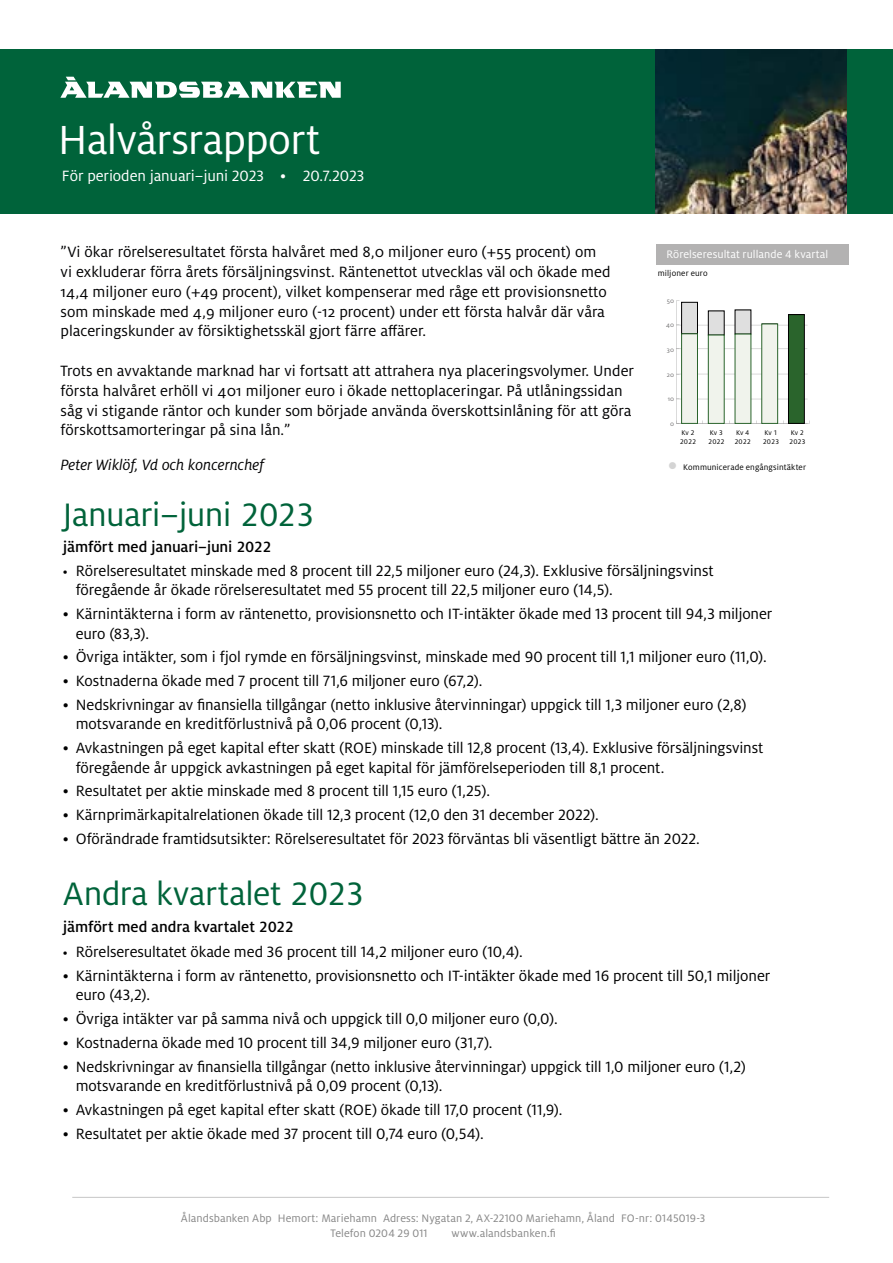
<style>
.page{position:relative;width:893px;height:1263px;background:#fff}
.page>*{position:absolute;margin:0;border:0;box-sizing:border-box;transform-origin:0 0}
.t1{font:45px "Milo OT";letter-spacing:-.015em;color:#fff}
.t2{font:36px "Milo OT";letter-spacing:-.02em;color:#00633a}
.t3{font:16.5px/19.5px "Milo OT";letter-spacing:-.005em;color:#000}
.t4{font:16.5px/19.8px "Milo OT";color:#020203}
.t5{font:500 16.5px "Milo OT";letter-spacing:-.005em;color:#000}
.t6{font:16.5px "Milo OT";letter-spacing:-.01em;color:#fff}
.t7{font:italic 16.5px "Milo OT";color:#020203}
.t8{font:12px/15px "Milo OT";letter-spacing:.005em;color:#878787}
.t9{font:12px "Milo OT";letter-spacing:.005em;color:#fff}
.t10{font:9px "Milo OT";letter-spacing:.01em;color:#000}
.t11{font:7.5px/9px "Milo OT";letter-spacing:-.01em;color:#000}
.t12{font:6.9px "Milo OT";color:#706f70}
.t13{font:6.15px "Myriad Pro";color:#706f70}
.s1{color:#d4d4d4}
.s2{font-size:13.5px}
</style>
<div class="page">
<hr style="left:72px;top:1197px;width:757px;height:1px;background:#c6c6c6">
<div style="left:0;top:50px;width:893px;height:164px;background:#00633a"></div>
<svg style="left:60px;top:77px;width:281px;height:21px"></svg>
<hr style="left:676px;top:348px;width:131px;height:1px;background:#dadada">
<hr style="left:676px;top:374px;width:132px;height:1px;background:#dadada">
<hr style="left:676px;top:423px;width:132px;height:1px;background:#dadada">
<hr style="left:676px;top:399px;width:132px;height:1px;background:#dadada">
<hr style="left:676px;top:325px;width:132px;height:1px;background:#dadada">
<div style="left:682px;top:302px;width:15px;height:32px;background:#dfdfdf"></div>
<div style="left:681px;top:302px;width:17px;height:32px;border:1px solid #000"></div>
<div style="left:708px;top:311px;width:16px;height:24px;background:#dfdfdf"></div>
<div style="left:708px;top:311px;width:16px;height:24px;border:1px solid #000"></div>
<div style="left:735px;top:310px;width:16px;height:24px;background:#dfdfdf"></div>
<div style="left:682px;top:334px;width:15px;height:89px;background:#f0f3ec"></div>
<div style="left:681px;top:334px;width:17px;height:89px;border:1px solid #2a642c"></div>
<div style="left:708px;top:335px;width:16px;height:88px;background:#f0f3ec"></div>
<div style="left:708px;top:335px;width:16px;height:88px;border:1px solid #2a642c"></div>
<div style="left:735px;top:334px;width:16px;height:89px;background:#f0f3ec"></div>
<div style="left:762px;top:324px;width:16px;height:99px;background:#f0f3ec"></div>
<div style="left:762px;top:324px;width:16px;height:99px;border:1px solid #2a642c"></div>
<div style="left:788px;top:315px;width:16px;height:108px;background:#2a642c"></div>
<div style="left:788px;top:314px;width:17px;height:110px;border:1px solid #000"></div>
<div style="left:656px;top:244px;width:192px;height:20px;background:#b3b2b2"></div>
<img style="left:655px;top:49px;width:192px;height:165px">
<h1 class="t1" style="left:58px;top:113px;width:263px">Halvårsrapport</h1>
<p class="t6" style="left:62px;top:166px;width:304px">För perioden januari–juni 2023 • 20.7.2023</p>
<p class="t4" style="left:61px;top:242px;width:551px">”Vi ökar rörelseresultatet första halvåret med 8,0 miljoner euro (+55 procent) om vi exkluderar förra årets försäljningsvinst. Räntenettot utvecklas väl och ökade med 14,4 miljoner euro (+49 procent), vilket kompenserar med råge ett provisionsnetto som minskade med 4,9 miljoner euro (-12 procent) under ett första halvår där våra placeringskunder av försiktighetsskäl gjort färre affärer.</p>
<p class="t4" style="left:61px;top:361px;width:575px">Trots en avvaktande marknad har vi fortsatt att attrahera nya placeringsvolymer. Under första halvåret erhöll vi 401 miljoner euro i ökade nettoplaceringar. På utlåningssidan såg vi stigande räntor och kunder som började använda överskottsinlåning för att göra förskottsamorteringar på sina lån.”</p>
<p class="t7" style="left:61px;top:455px;width:205px">Peter Wiklöf, Vd och koncernchef</p>
<p class="t9" style="left:666px;top:247px;width:163px">Rörelseresultat rullande 4 kvartal</p>
<p class="t10" style="left:658px;top:268px;width:51px">miljoner euro</p>
<p class="t12" style="left:667px;top:296px;width:9px">50</p>
<p class="t12" style="left:666px;top:321px;width:9px">40</p>
<p class="t12" style="left:667px;top:346px;width:9px">30</p>
<p class="t12" style="left:667px;top:370px;width:9px">20</p>
<p class="t12" style="left:668px;top:395px;width:8px">10</p>
<p class="t12" style="left:670px;top:419px;width:6px">0</p>
<p class="t11" style="left:680px;top:428px;width:18px">Kv 2<br>2022</p>
<p class="t11" style="left:708px;top:428px;width:18px">Kv 3<br>2022</p>
<p class="t11" style="left:734px;top:428px;width:18px">Kv 4<br>2022</p>
<p class="t11" style="left:763px;top:428px;width:18px">Kv 1<br>2023</p>
<p class="t11" style="left:789px;top:428px;width:18px">Kv 2<br>2023</p>
<p class="t13" style="left:668px;top:463px;width:148px"><span class="s1">●</span> Kv 2 2022 Kv 3 2022 Kv 4 2022 Kv 1 2023 Kv 1 2023</p>
<p class="t10" style="left:683px;top:462px;width:124px">Kommunicerade engångsintäkter</p>
<h2 class="t2" style="left:63px;top:493px;width:254px">Januari–juni 2023</h2>
<p class="t5" style="left:63px;top:537px;width:210px">jämfört med januari–juni 2022</p>
<p class="t3" style="left:76px;top:561px;width:639px;text-indent:-13px"><span class="s2">•</span> Rörelseresultatet minskade med 8 procent till 22,5 miljoner euro (24,3). Exklusive försäljningsvinst föregående år ökade rörelseresultatet med 55 procent till 22,5 miljoner euro (14,5).</p>
<p class="t3" style="left:76px;top:604px;width:698px;text-indent:-13px">• Kärnintäkterna i form av räntenetto, provisionsnetto och IT-intäkter ökade med 13 procent till 94,3 miljoner euro (83,3).</p>
<p class="t3" style="left:63px;top:647px;width:705px">• Övriga intäkter, som i fjol rymde en försäljningsvinst, minskade med 90 procent till 1,1 miljoner euro (11,0).</p>
<p class="t3" style="left:63px;top:671px;width:421px">• Kostnaderna ökade med 7 procent till 71,6 miljoner euro (67,2).</p>
<p class="t3" style="left:76px;top:695px;width:672px;text-indent:-13px">• Nedskrivningar av finansiella tillgångar (netto inklusive återvinningar) uppgick till 1,3 miljoner euro (2,8) motsvarande en kreditförlustnivå på 0,06 procent (0,13).</p>
<p class="t3" style="left:76px;top:738px;width:689px;text-indent:-13px">• Avkastningen på eget kapital efter skatt (ROE) minskade till 12,8 procent (13,4). Exklusive försäljningsvinst föregående år uppgick avkastningen på eget kapital för jämförelseperioden till 8,1 procent.</p>
<p class="t3" style="left:63px;top:781px;width:429px">• Resultatet per aktie minskade med 8 procent till 1,15 euro (1,25).</p>
<p class="t3" style="left:63px;top:805px;width:537px">• Kärnprimärkapitalrelationen ökade till 12,3 procent (12,0 den 31 december 2022).</p>
<p class="t3" style="left:63px;top:829px;width:638px">• Oförändrade framtidsutsikter: Rörelseresultatet för 2023 förväntas bli väsentligt bättre än 2022.</p>
<h2 class="t2" style="left:63px;top:873px;width:304px">Andra kvartalet 2023</h2>
<p class="t5" style="left:63px;top:917px;width:233px">jämfört med andra kvartalet 2022</p>
<p class="t3" style="left:63px;top:942px;width:461px"><span class="s2">•</span> Rörelseresultatet ökade med 36 procent till 14,2 miljoner euro (10,4).</p>
<p class="t3" style="left:76px;top:966px;width:696px;text-indent:-13px">• Kärnintäkterna i form av räntenetto, provisionsnetto och IT-intäkter ökade med 16 procent till 50,1 miljoner euro (43,2).</p>
<p class="t3" style="left:63px;top:1009px;width:496px">• Övriga intäkter var på samma nivå och uppgick till 0,0 miljoner euro (0,0).</p>
<p class="t3" style="left:63px;top:1033px;width:431px">• Kostnaderna ökade med 10 procent till 34,9 miljoner euro (31,7).</p>
<p class="t3" style="left:76px;top:1056px;width:672px;text-indent:-13px">• Nedskrivningar av finansiella tillgångar (netto inklusive återvinningar) uppgick till 1,0 miljoner euro (1,2) motsvarande en kreditförlustnivå på 0,09 procent (0,13).</p>
<p class="t3" style="left:63px;top:1100px;width:501px">• Avkastningen på eget kapital efter skatt (ROE) ökade till 17,0 procent (11,9).</p>
<p class="t3" style="left:63px;top:1123px;width:422px">• Resultatet per aktie ökade med 37 procent till 0,74 euro (0,54).</p>
<p class="t8" style="left:330px;top:1211px;width:376px;text-indent:-149px">Ålandsbanken Abp Hemort: Mariehamn Adress: Nygatan 2, AX-22100 Mariehamn, Åland FO-nr: 0145019-3<br>Telefon 0204 29 011</p>
<p class="t8" style="left:452px;top:1226px;width:106px">www.alandsbanken.fi</p>
</div>
